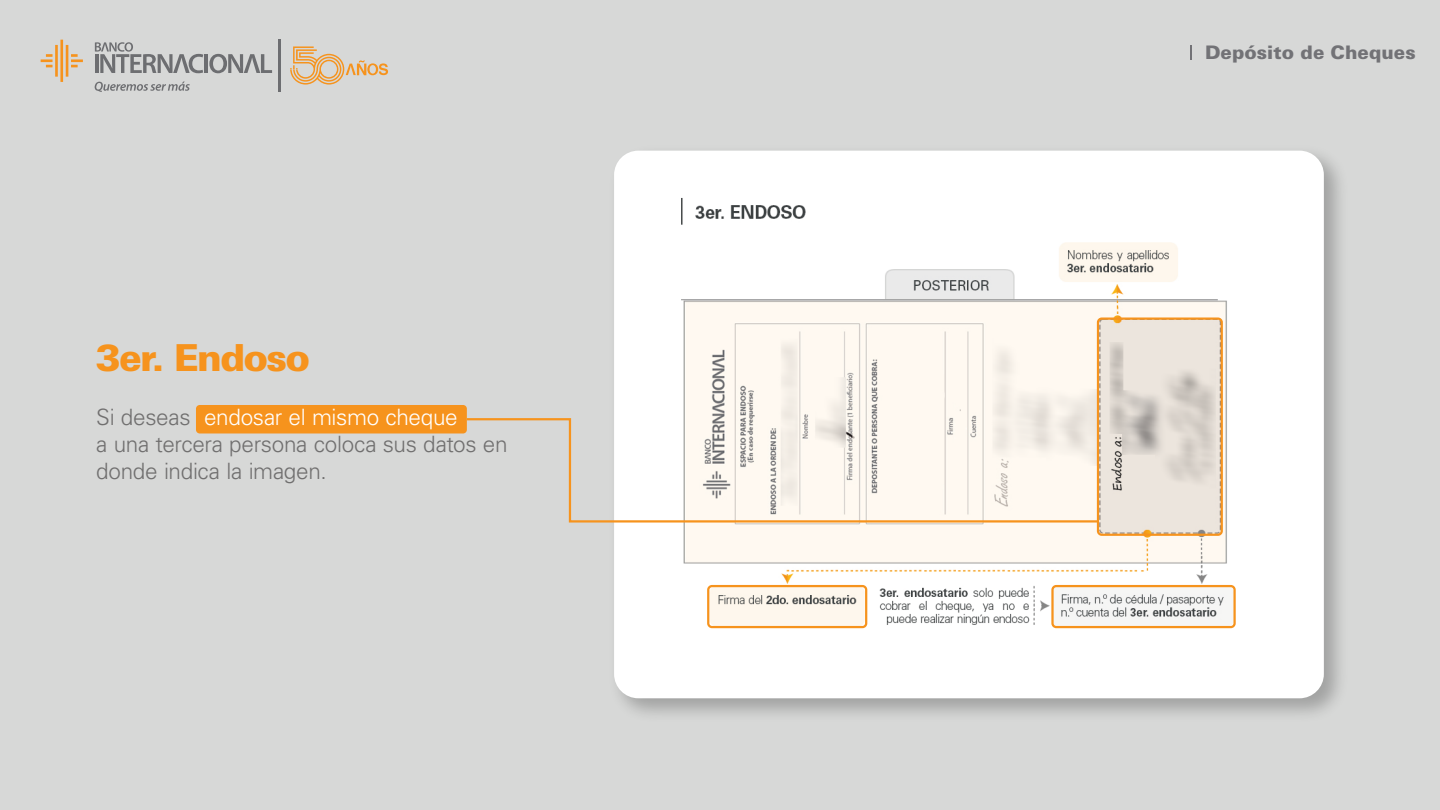
<style>
.page{position:relative;width:1440px;height:810px;background:#d7d8d7}
.page>*{position:absolute;margin:0;border:0;box-sizing:border-box;transform-origin:0 0}
.t1{font:900 37.28px "Univers LT Std";letter-spacing:-.05em;color:#f6931d}
.t2{font:300 22.5px/27px "Univers LT Std";letter-spacing:-.015em;color:#706f6f}
.t3{font:900 18.67px "Univers LT Std";color:#727276}
.s1{color:#fff}
</style>
<div class="page">
<svg style="left:41px;top:40px;width:42px;height:42px"></svg>
<svg style="left:95px;top:42px;width:108px;height:31px"></svg>
<hr style="left:205px;top:54px;width:3px;height:19px;background:#6d6e71">
<svg style="left:209px;top:54px;width:63px;height:19px"></svg>
<svg style="left:95px;top:82px;width:95px;height:10px"></svg>
<hr style="left:278px;top:40px;width:3px;height:52px;background:#6d6e71">
<svg style="left:290px;top:46px;width:98px;height:39px"></svg>
<svg style="left:1190px;top:45px;width:1px;height:15px"></svg>
<img style="left:615px;top:150px;width:726px;height:565px">
<div style="left:614px;top:151px;width:710px;height:547px;background:#fff;border-radius:24px"></div>
<img style="left:681px;top:197px;width:552px;height:432px">
<div style="left:1097px;top:318px;width:126px;height:218px;border:2px solid #f6931d;border-radius:4px"></div>
<svg style="left:465px;top:417px;width:635px;height:107px"></svg>
<div style="left:196px;top:405px;width:271px;height:28px;background:#f6931d;border-radius:4px"></div>
<div style="left:707px;top:585px;width:160px;height:43px;border:2px solid #f6931d;border-radius:4px"></div>
<div style="left:1051px;top:585px;width:185px;height:43px;border:2px solid #f6931d;border-radius:4px"></div>
<h1 class="t1" style="left:96px;top:334px;width:216px">3er. Endoso</h1>
<p class="t2" style="left:96px;top:404px;width:413px">Si deseas <span class="s1">endosar el mismo cheque<br></span>a una tercera persona coloca sus datos en donde indica la imagen.</p>
<p class="t3" style="left:1205px;top:41px;width:212px">Depósito de Cheques</p>
</div>
